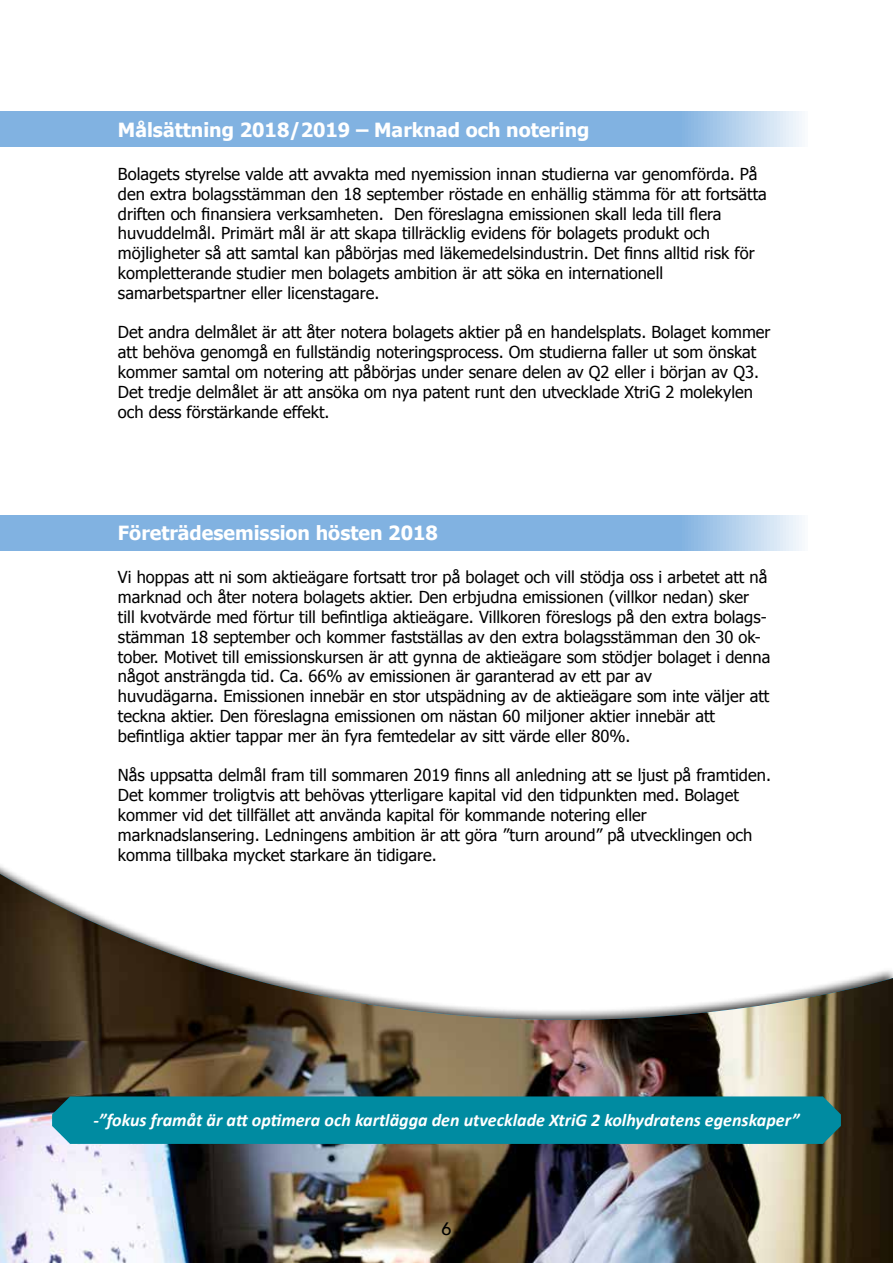
<style>
.page{position:relative;width:893px;height:1263px;background:#fff}
.page>*{position:absolute;margin:0;border:0;box-sizing:border-box;transform-origin:0 0}
.t1{font:700 19.5px "Tahoma";color:#fff}
.t2{font:italic 700 18px "Calibri";color:#fff}
.t3{font:500 18px "Avenir";color:#000}
.t4{font:16.5px/19.8px "Tahoma";color:#000}
</style>
<div class="page">
<div style="left:0;top:111px;width:808px;height:36px;background:#81b2e1"></div>
<div style="left:0;top:515px;width:808px;height:36px;background:#81b2e1"></div>
<img style="left:0;top:874px;width:893px;height:389px">
<div style="left:52px;top:1096px;width:789px;height:48px;background:#008ba1"></div>
<p class="t1" style="left:118px;top:116px;width:473px">Målsättning 2018/2019 – Marknad och notering</p>
<p class="t4" style="left:118px;top:163px;width:650px">Bolagets styrelse valde att avvakta med nyemission innan studierna var genomförda. På den extra bolagsstämman den 18 september röstade en enhällig stämma för att fortsätta driften och finansiera verksamheten. Den föreslagna emissionen skall leda till flera huvuddelmål. Primärt mål är att skapa tillräcklig evidens för bolagets produkt och möjligheter så att samtal kan påbörjas med läkemedelsindustrin. Det finns alltid risk för kompletterande studier men bolagets ambition är att söka en internationell samarbetspartner eller licenstagare.</p>
<p class="t4" style="left:118px;top:322px;width:654px">Det andra delmålet är att åter notera bolagets aktier på en handelsplats. Bolaget kommer att behöva genomgå en fullständig noteringsprocess. Om studierna faller ut som önskat kommer samtal om notering att påbörjas under senare delen av Q2 eller i början av Q3.<br>Det tredje delmålet är att ansöka om nya patent runt den utvecklade XtriG 2 molekylen och dess förstärkande effekt.</p>
<p class="t1" style="left:118px;top:519px;width:321px">Företrädesemission hösten 2018</p>
<p class="t4" style="left:118px;top:567px;width:654px">Vi hoppas att ni som aktieägare fortsatt tror på bolaget och vill stödja oss i arbetet att nå marknad och åter notera bolagets aktier. Den erbjudna emissionen (villkor nedan) sker<br>till kvotvärde med förtur till befintliga aktieägare. Villkoren föreslogs på den extra bolags&shy;stämman 18 september och kommer fastställas av den extra bolagsstämman den 30 ok&shy;tober. Motivet till emissionskursen är att gynna de aktieägare som stödjer bolaget i denna något ansträngda tid. Ca. 66% av emissionen är garanterad av ett par av<br>huvudägarna. Emissionen innebär en stor utspädning av de aktieägare som inte väljer att teckna aktier. Den föreslagna emissionen om nästan 60 miljoner aktier innebär att befintliga aktier tappar mer än fyra femtedelar av sitt värde eller 80%.</p>
<p class="t4" style="left:118px;top:765px;width:654px">Nås uppsatta delmål fram till sommaren 2019 finns all anledning att se ljust på framtiden.<br>Det kommer troligtvis att behövas ytterligare kapital vid den tidpunkten med. Bolaget kommer vid det tillfället att använda kapital för kommande notering eller marknadslansering. Ledningens ambition är att göra ”turn around” på utvecklingen och komma tillbaka mycket starkare än tidigare.</p>
<p class="t2" style="left:93px;top:1108px;width:708px">-”fokus framåt är att optimera och kartlägga den utvecklade XtriG 2 kolhydratens egenskaper”</p>
<p class="t3" style="left:441px;top:1213px;width:12px">6</p>
</div>
